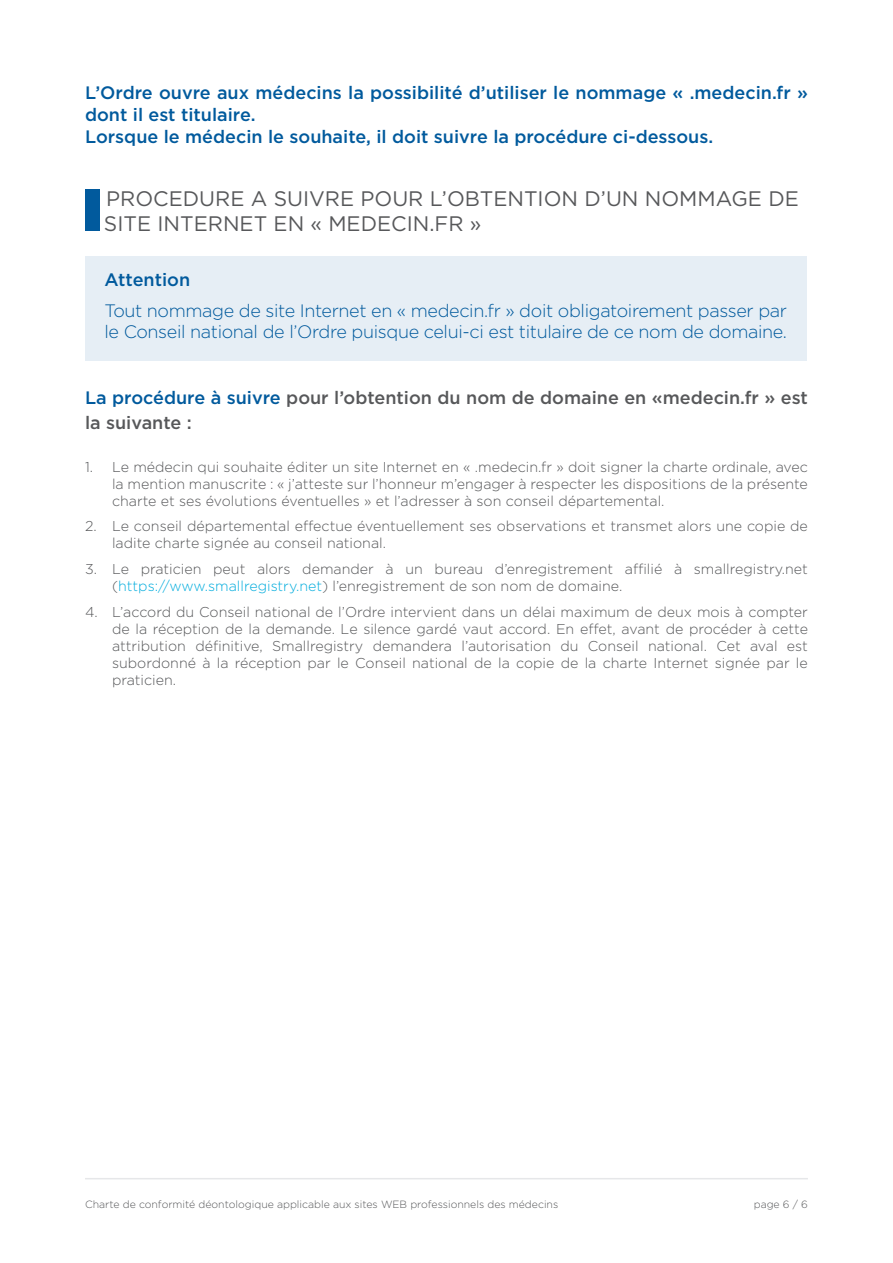
<style>
.page{position:relative;width:893px;height:1263px;background:#fff}
.page>*{position:absolute;margin:0;border:0;box-sizing:border-box;transform-origin:0 0}
.t1{font:21px/25.2px "Gotham";color:#57585a}
.t2{font:500 18px/21.6px "Gotham";color:#015a9d}
.t3{font:300 18px/21.6px "Gotham";letter-spacing:-.02em;color:#015a9d}
.t4{font:500 18px/25.2px "Gotham";color:#57585a}
.t5{font:300 14.25px/17.1px "Gotham";color:#57585a;text-align:justify}
.t6{font:300 10.5px "Gotham";color:#57585a}
.s1{color:#015a9d}
.s2{color:#00acdd}
</style>
<div class="page">
<hr style="left:85px;top:1178px;width:723px;height:1px;background:#e6e7e9">
<div style="left:85px;top:189px;width:15px;height:42px;background:#015a9d"></div>
<div style="left:85px;top:256px;width:721px;height:105px;background:#e6eef5"></div>
<p class="t2" style="left:85px;top:82px;width:724px">L’Ordre ouvre aux médecins la possibilité d’utiliser le nommage « .medecin.fr » dont il est titulaire.<br>Lorsque le médecin le souhaite, il doit suivre la procédure ci-dessous.</p>
<h1 class="t1" style="left:104px;top:185px;width:696px">PROCEDURE A SUIVRE POUR L’OBTENTION D’UN NOMMAGE DE<br>SITE INTERNET EN « MEDECIN.FR »</h1>
<p class="t2" style="left:104px;top:269px;width:87px">Attention</p>
<p class="t3" style="left:104px;top:299px;width:684px">Tout nommage de site Internet en « medecin.fr » doit obligatoirement passer par le Conseil national de l’Ordre puisque celui-ci est titulaire de ce nom de domaine.</p>
<p class="t4" style="left:85px;top:385px;width:724px"><span class="s1">La procédure à suivre</span> pour l’obtention du nom de domaine en «medecin.fr » est la suivante :</p>
<p class="t5" style="left:112px;top:458px;width:697px;text-indent:-27px">1. Le médecin qui souhaite éditer un site Internet en « .medecin.fr » doit signer la charte ordinale, avec la mention manuscrite : « j’atteste sur l’honneur m’engager à respecter les dispositions de la présente charte et ses évolutions éventuelles » et l’adresser à son conseil départemental.</p>
<p class="t5" style="left:112px;top:517px;width:697px;text-indent:-27px">2. Le conseil départemental effectue éventuellement ses observations et transmet alors une copie de ladite charte signée au conseil national.</p>
<p class="t5" style="left:112px;top:560px;width:697px;text-indent:-27px">3. Le praticien peut alors demander à un bureau d’enregistrement affilié à smallregistry.net (<span class="s2">https://www.smallregistry.net</span>) l’enregistrement de son nom de domaine.</p>
<p class="t5" style="left:112px;top:603px;width:697px;text-indent:-27px">4. L’accord du Conseil national de l’Ordre intervient dans un délai maximum de deux mois à compter de la réception de la demande. Le silence gardé vaut accord. En effet, avant de procéder à cette attribution définitive, Smallregistry demandera l’autorisation du Conseil national. Cet aval est subordonné à la réception par le Conseil national de la copie de la charte Internet signée par le praticien.</p>
<p class="t6" style="left:85px;top:1197px;width:475px">Charte de conformité déontologique applicable aux sites WEB professionnels des médecins</p>
<p class="t6" style="left:754px;top:1197px;width:56px">page 6 / 6</p>
</div>
